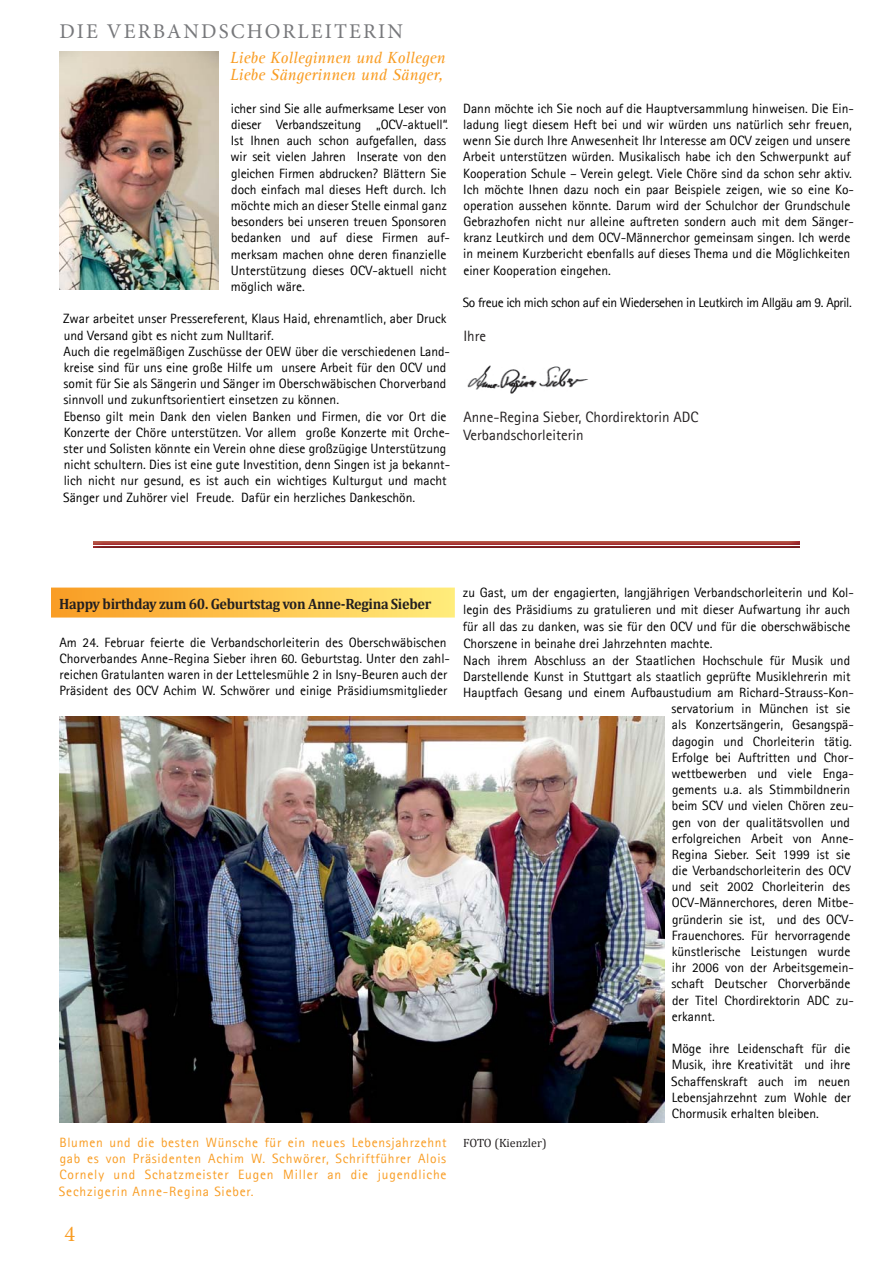
<style>
.page{position:relative;width:893px;height:1263px;background:#fff}
.page>*{position:absolute;margin:0;border:0;box-sizing:border-box;transform-origin:0 0}
.t1{font:22.5px "Minion Pro";color:#f99d24}
.t2{font:21px "Minion Pro";letter-spacing:.1em;color:#77787b}
.t3{font:italic 16.5px/17px "Agfa Rotis Serif";color:#f99d24}
.t4{font:15px/18px "Agfa Rotis Sans Serif";color:#231f20}
.t5{font:700 15px "Cambria";letter-spacing:-.02em;color:#231f20;scale:.95 1}
.t6{font:13.5px/16.2px "Agfa Rotis Sans Serif";color:#000}
.t7{font:13.5px/16.2px "Agfa Rotis Sans Serif";letter-spacing:.06em;color:#f99d24;text-align:justify}
.t8{font:13.5px "Agfa Rotis Sans Serif";letter-spacing:-.03em;color:#000}
.t9{font:12px "Cambria";color:#231f20}
</style>
<div class="page">
<img style="left:467px;top:365px;width:121px;height:29px">
<img style="left:60px;top:51px;width:158px;height:238px">
<img style="left:60px;top:716px;width:604px;height:406px">
<div style="left:51px;top:588px;width:404px;height:30px;background:linear-gradient(to right,#fa9c23,#ffed7b)"></div>
<img style="left:94px;top:541px;width:705px;height:1px">
<img style="left:94px;top:544px;width:705px;height:3px">
<h2 class="t2" style="left:60px;top:23px;width:345px">DIE VERBANDSCHORLEITERIN</h2>
<p class="t3" style="left:230px;top:49px;width:217px">Liebe Kolleginnen und Kollegen<br>Liebe Sängerinnen und Sänger,</p>
<p class="t6" style="left:231px;top:100px;width:221px">icher sind Sie alle aufmerksame Leser von dieser Verbandszeitung „OCV-aktuell“.<br>Ist Ihnen auch schon aufgefallen, dass wir seit vielen Jahren Inserate von den gleichen Firmen abdrucken? Blättern Sie doch einfach mal dieses Heft durch. Ich möchte mich an dieser Stelle einmal ganz besonders bei unseren treuen Sponsoren bedanken und auf diese Firmen auf&shy;merksam machen ohne deren finanzielle Unterstützung dieses OCV-aktuell nicht möglich wäre.</p>
<p class="t6" style="left:63px;top:311px;width:388px">Zwar arbeitet unser Pressereferent, Klaus Haid, ehrenamtlich, aber Druck und Versand gibt es nicht zum Nulltarif.<br>Auch die regelmäßigen Zuschüsse der OEW über die verschiedenen Land&shy;kreise sind für uns eine große Hilfe um unsere Arbeit für den OCV und somit für Sie als Sängerin und Sänger im Oberschwäbischen Chorverband sinnvoll und zukunftsorientiert einsetzen zu können.<br>Ebenso gilt mein Dank den vielen Banken und Firmen, die vor Ort die Konzerte der Chöre unterstützen. Vor allem große Konzerte mit Orche&shy;ster und Solisten könnte ein Verein ohne diese großzügige Unterstützung nicht schultern. Dies ist eine gute Investition, denn Singen ist ja bekannt&shy;lich nicht nur gesund, es ist auch ein wichtiges Kulturgut und macht Sänger und Zuhörer viel Freude. Dafür ein herzliches Dankeschön.</p>
<p class="t6" style="left:463px;top:100px;width:392px">Dann möchte ich Sie noch auf die Hauptversammlung hinweisen. Die Ein&shy;ladung liegt diesem Heft bei und wir würden uns natürlich sehr freuen, wenn Sie durch Ihre Anwesenheit Ihr Interesse am OCV zeigen und unsere Arbeit unterstützen würden. Musikalisch habe ich den Schwerpunkt auf Kooperation Schule – Verein gelegt. Viele Chöre sind da schon sehr aktiv.<br>Ich möchte Ihnen dazu noch ein paar Beispiele zeigen, wie so eine Ko&shy;operation aussehen könnte. Darum wird der Schulchor der Grundschule Gebrazhofen nicht nur alleine auftreten sondern auch mit dem Sänger&shy;kranz Leutkirch und dem OCV-Männerchor gemeinsam singen. Ich werde in meinem Kurzbericht ebenfalls auf dieses Thema und die Möglichkeiten einer Kooperation eingehen.</p>
<p class="t8" style="left:463px;top:295px;width:390px">So freue ich mich schon auf ein Wiedersehen in Leutkirch im Allgäu am 9. April.</p>
<p class="t4" style="left:463px;top:327px;width:24px">Ihre</p>
<p class="t4" style="left:463px;top:408px;width:237px">Anne-Regina Sieber, Chordirektorin ADC<br>Verbandschorleiterin</p>
<p class="t5" style="left:59px;top:595px;width:393px">Happy birthday zum 60. Geburtstag von Anne-Regina Sieber</p>
<p class="t6" style="left:59px;top:634px;width:392px">Am 24. Februar feierte die Verbandschorleiterin des Oberschwäbischen Chorverbandes Anne-Regina Sieber ihren 60. Geburtstag. Unter den zahl&shy;reichen Gratulanten waren in der Lettelesmühle 2 in Isny-Beuren auch der Präsident des OCV Achim W. Schwörer und einige Präsidiumsmitglieder</p>
<p class="t7" style="left:59px;top:1134px;width:389px">Blumen und die besten Wünsche für ein neues Lebensjahrzehnt gab es von Präsidenten Achim W. Schwörer, Schriftführer Alois Cornely und Schatzmeister Eugen Miller an die jugendliche Sechzigerin Anne-Regina Sieber.</p>
<h1 class="t1" style="left:65px;top:1225px;width:12px">4</h1>
<p class="t6" style="left:463px;top:585px;width:392px">zu Gast, um der engagierten, langjährigen Verbandschorleiterin und Kol-</p>
<p class="t6" style="left:463px;top:602px;width:388px">legin des Präsidiums zu gratulieren und mit dieser Aufwartung ihr auch</p>
<p class="t6" style="left:463px;top:619px;width:389px">für all das zu danken, was sie für den OCV und für die oberschwäbische</p>
<p class="t6" style="left:463px;top:636px;width:251px">Chorszene in beinahe drei Jahrzehnten machte.</p>
<p class="t6" style="left:463px;top:652px;width:388px">Nach ihrem Abschluss an der Staatlichen Hochschule für Musik und</p>
<p class="t6" style="left:463px;top:668px;width:389px">Darstellende Kunst in Stuttgart als staatlich geprüfte Musiklehrerin mit</p>
<p class="t6" style="left:463px;top:684px;width:392px">Hauptfach Gesang und einem Aufbaustudium am Richard-Strauss-Kon-</p>
<p class="t6" style="left:671px;top:700px;width:180px">servatorium in München ist sie</p>
<p class="t6" style="left:672px;top:717px;width:183px">als Konzertsängerin, Gesangspä-</p>
<p class="t6" style="left:672px;top:733px;width:181px">dagogin und Chorleiterin tätig.</p>
<p class="t6" style="left:672px;top:749px;width:184px">Erfolge bei Auftritten und Chor-</p>
<p class="t6" style="left:671px;top:765px;width:184px">wettbewerben und viele Enga-</p>
<p class="t6" style="left:672px;top:781px;width:180px">gements u.a. als Stimmbildnerin</p>
<p class="t6" style="left:672px;top:798px;width:184px">beim SCV und vielen Chören zeu-</p>
<p class="t6" style="left:672px;top:814px;width:180px">gen von der qualitätsvollen und</p>
<p class="t6" style="left:672px;top:830px;width:184px">erfolgreichen Arbeit von Anne-</p>
<p class="t6" style="left:672px;top:846px;width:180px">Regina Sieber. Seit 1999 ist sie</p>
<p class="t6" style="left:672px;top:862px;width:180px">die Verbandschorleiterin des OCV</p>
<p class="t6" style="left:672px;top:879px;width:180px">und seit 2002 Chorleiterin des</p>
<p class="t6" style="left:672px;top:895px;width:184px">OCV-Männerchores, deren Mitbe-</p>
<p class="t6" style="left:672px;top:911px;width:183px">gründerin sie ist, und des OCV-</p>
<p class="t6" style="left:672px;top:927px;width:180px">Frauenchores. Für hervorragende</p>
<p class="t6" style="left:672px;top:943px;width:180px">künstlerische Leistungen wurde</p>
<p class="t6" style="left:672px;top:960px;width:184px">ihr 2006 von der Arbeitsgemein-</p>
<p class="t6" style="left:671px;top:976px;width:180px">schaft Deutscher Chorverbände</p>
<p class="t6" style="left:672px;top:992px;width:183px">der Titel Chordirektorin ADC zu-</p>
<p class="t6" style="left:672px;top:1008px;width:44px">erkannt.</p>
<p class="t6" style="left:671px;top:1040px;width:181px;text-align:justify">Möge ihre Leidenschaft für die Musik, ihre Kreativität und ihre Schaffenskraft auch im neuen Lebensjahrzehnt zum Wohle der Chormusik erhalten bleiben.</p>
<p class="t9" style="left:463px;top:1135px;width:85px">FOTO (Kienzler)</p>
</div>
